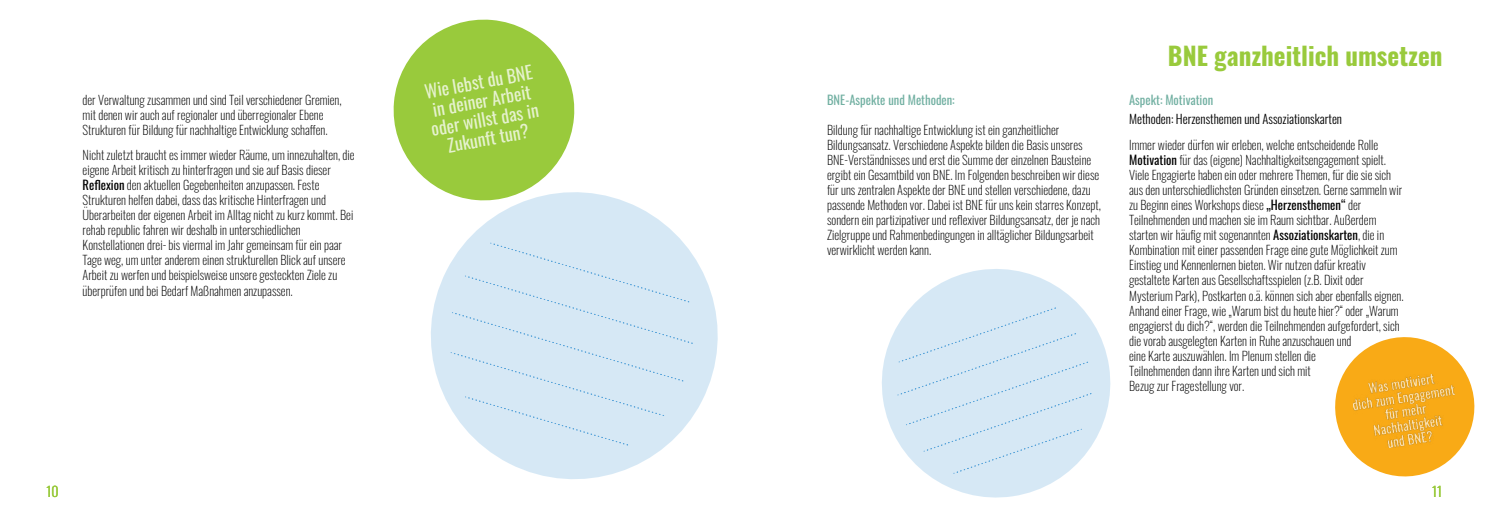
<style>
.page{position:relative;width:1489px;height:525px;background:#fff}
.page>*{position:absolute;margin:0;border:0;box-sizing:border-box;transform-origin:0 0}
.t1{font:700 25px "Oswald";color:#99ca3c}
.t2{font:17.62px/19px "Oswald";color:rgb(255 255 255/.75);text-align:center}
.t3{font:300 13.75px "Oswald";color:#99ca3c}
.t4{font:200 12.5px/15px "Oswald";color:#000}
.t5{font:300 12.5px "Oswald";color:#000}
.t6{font:12.5px "Oswald";color:#72b0a2}
.s1{font-weight:400}
</style>
<div class="page">
<svg style="left:393px;top:19px;width:182px;height:153px;fill:#99ca3c"></svg>
<svg style="left:1335px;top:337px;width:140px;height:140px"></svg>
<img style="left:1353px;top:374px;width:101px;height:73px">
<svg style="left:418px;top:172px;width:300px;height:307px"></svg>
<div style="left:450px;top:242px;width:244px;height:203px;background:#d6e8f5"></div>
<svg style="left:882px;top:269px;width:229px;height:229px"></svg>
<div style="left:896px;top:307px;width:196px;height:167px;background:#d6e8f5"></div>
<p class="t4" style="left:83px;top:91px;width:261px">der Verwaltung zusammen und sind Teil verschiedener Gremien, mit denen wir auch auf regionaler und überregionaler Ebene<br>Strukturen für Bildung für nachhaltige Entwicklung schaffen.</p>
<p class="t4" style="left:83px;top:146px;width:273px">Nicht zuletzt braucht es immer wieder Räume, um innezuhalten, die eigene Arbeit kritisch zu hinterfragen und sie auf Basis dieser <span class="s1">Reflexion</span> den aktuellen Gegebenheiten anzupassen. Feste Strukturen helfen dabei, dass das kritische Hinterfragen und Überarbeiten der eigenen Arbeit im Alltag nicht zu kurz kommt. Bei rehab republic fahren wir deshalb in unterschiedlichen Konstellationen drei- bis viermal im Jahr gemeinsam für ein paar Tage weg, um unter anderem einen strukturellen Blick auf unsere Arbeit zu werfen und beispielsweise unsere gesteckten Ziele zu überprüfen und bei Bedarf Maßnahmen anzupassen.</p>
<h2 class="t2" style="left:423px;top:80px;width:111px;rotate:-10deg">Wie lebst du BNE in deiner Arbeit oder willst das in<br>Zukunft tun?</h2>
<p class="t6" style="left:827px;top:89px;width:129px">BNE-Aspekte und Methoden:</p>
<p class="t4" style="left:827px;top:121px;width:275px">Bildung für nachhaltige Entwicklung ist ein ganzheitlicher Bildungsansatz. Verschiedene Aspekte bilden die Basis unseres BNE-Verständnisses und erst die Summe der einzelnen Bausteine ergibt ein Gesamtbild von BNE. Im Folgenden beschreiben wir diese für uns zentralen Aspekte der BNE und stellen verschiedene, dazu passende Methoden vor. Dabei ist BNE für uns kein starres Konzept, sondern ein partizipativer und reflexiver Bildungsansatz, der je nach Zielgruppe und Rahmenbedingungen in alltäglicher Bildungsarbeit verwirklicht werden kann.</p>
<h1 class="t1" style="left:1167px;top:33px;width:276px">BNE ganzheitlich umsetzen</h1>
<p class="t6" style="left:1129px;top:89px;width:86px">Aspekt: Motivation</p>
<p class="t5" style="left:1129px;top:108px;width:214px">Methoden: Herzensthemen und Assoziationskarten</p>
<p class="t4" style="left:1129px;top:136px;width:276px">Immer wieder dürfen wir erleben, welche entscheidende Rolle <span class="s1">Motivation</span> für das (eigene) Nachhaltigkeitsengagement spielt.<br>Viele Engagierte haben ein oder mehrere Themen, für die sie sich aus den unterschiedlichsten Gründen einsetzen. Gerne sammeln wir zu Beginn eines Workshops diese <span class="s1">„Herzensthemen“</span> der Teilnehmenden und machen sie im Raum sichtbar. Außerdem starten wir häufig mit sogenannten <span class="s1">Assoziationskarten</span>, die in Kombination mit einer passenden Frage eine gute Möglichkeit zum Einstieg und Kennenlernen bieten. Wir nutzen dafür kreativ gestaltete Karten aus Gesellschaftsspielen (z.B. Dixit oder Mysterium Park), Postkarten o.ä. können sich aber ebenfalls eignen.<br>Anhand einer Frage, wie „Warum bist du heute hier?“ oder „Warum engagierst du dich?“, werden die Teilnehmenden aufgefordert, sich die vorab ausgelegten Karten in Ruhe anzuschauen und<br>eine Karte auszuwählen. Im Plenum stellen die<br>Teilnehmenden dann ihre Karten und sich mit<br>Bezug zur Fragestellung vor.</p>
<p class="t3" style="left:47px;top:478px;width:14px">10</p>
<p class="t3" style="left:1431px;top:478px;width:12px">11</p>
</div>
